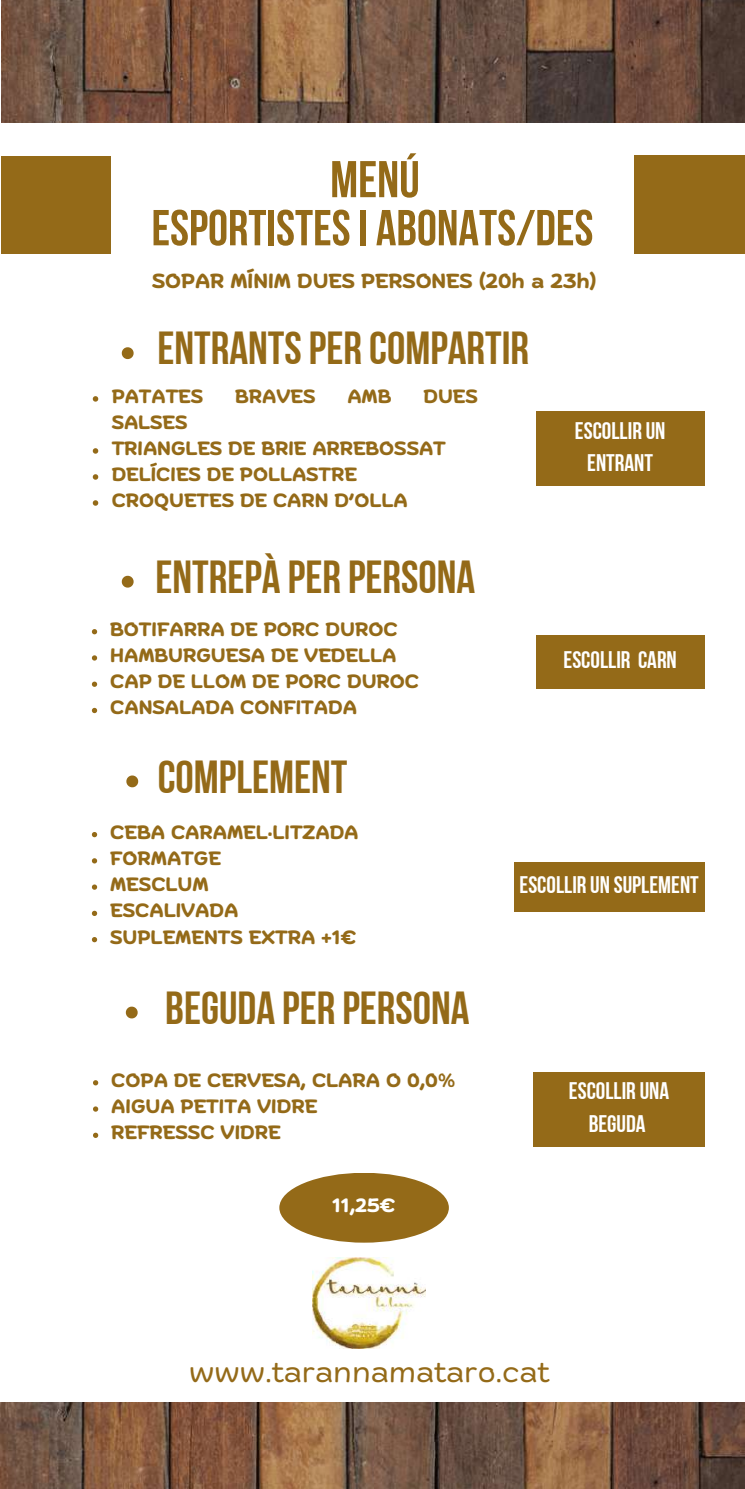
<style>
.page{position:relative;width:745px;height:1489px;background:#fff}
.page>*{position:absolute;margin:0;border:0;box-sizing:border-box;transform-origin:0 0}
.t1{font:51.62px "Bebas Neue Cyrillic";color:#946a18}
.t2{font:50.4px "Bebas Neue Cyrillic";color:#946a18}
.t3{font:46.2px "Bebas Neue Cyrillic";color:#946a18}
.t4{font:29.05px "Biski";color:#946a18}
.t5{font:23.97px/32.9px "Bebas Neue Cyrillic";color:#fff;text-align:center}
.t6{font:700 20.3px "Biski";color:#946a18}
.t7{font:700 19.25px/26.2px "Biski";color:#946a18}
.t8{font:700 19.25px "Biski";color:#fff}
</style>
<div class="page">
<img style="left:2px;top:0;width:742px;height:122px">
<div style="left:2px;top:156px;width:109px;height:97px;background:#946a18"></div>
<div style="left:633px;top:155px;width:111px;height:98px;background:#946a18"></div>
<img style="left:312px;top:1257px;width:113px;height:91px">
<img style="left:1px;top:1402px;width:743px;height:86px">
<div style="left:535px;top:411px;width:169px;height:75px;background:#946a18"></div>
<div style="left:535px;top:635px;width:169px;height:54px;background:#946a18"></div>
<div style="left:533px;top:1071px;width:171px;height:75px;background:#946a18"></div>
<div style="left:513px;top:862px;width:191px;height:49px;background:#946a18"></div>
<div style="left:279px;top:1172px;width:169px;height:70px;background:#946a18;border-radius:50%"></div>
<svg style="left:122px;top:347px;width:11px;height:12px"></svg>
<svg style="left:122px;top:576px;width:11px;height:11px"></svg>
<svg style="left:126px;top:1006px;width:12px;height:12px"></svg>
<svg style="left:93px;top:396px;width:5px;height:5px"></svg>
<svg style="left:93px;top:448px;width:5px;height:6px"></svg>
<svg style="left:93px;top:474px;width:5px;height:6px"></svg>
<svg style="left:93px;top:500px;width:5px;height:6px"></svg>
<svg style="left:92px;top:629px;width:5px;height:5px"></svg>
<svg style="left:92px;top:655px;width:5px;height:5px"></svg>
<svg style="left:92px;top:681px;width:5px;height:6px"></svg>
<svg style="left:92px;top:708px;width:5px;height:5px"></svg>
<svg style="left:92px;top:832px;width:5px;height:5px"></svg>
<svg style="left:92px;top:858px;width:5px;height:5px"></svg>
<svg style="left:92px;top:884px;width:5px;height:5px"></svg>
<svg style="left:92px;top:910px;width:5px;height:6px"></svg>
<svg style="left:92px;top:937px;width:5px;height:5px"></svg>
<svg style="left:126px;top:775px;width:12px;height:12px"></svg>
<svg style="left:93px;top:1080px;width:5px;height:5px"></svg>
<svg style="left:93px;top:1106px;width:5px;height:5px"></svg>
<svg style="left:93px;top:1132px;width:5px;height:5px"></svg>
<h1 class="t1" style="left:330px;top:158px;width:91px">MENÚ</h1>
<h2 class="t2" style="left:151px;top:207px;width:443px">ESPORTISTES I ABONATS/DES</h2>
<p class="t6" style="left:152px;top:273px;width:445px">SOPAR MÍNIM DUES PERSONES (20h a 23h)</p>
<h3 class="t3" style="left:157px;top:330px;width:373px">ENTRANTSPER COMPARTIR</h3>
<p class="t7" style="left:112px;top:385px;width:93px">PATATES</p>
<p class="t7" style="left:235px;top:385px;width:82px">BRAVES</p>
<p class="t7" style="left:347px;top:385px;width:45px">AMB</p>
<p class="t7" style="left:423px;top:385px;width:56px">DUES</p>
<p class="t7" style="left:112px;top:411px;width:335px">SALSES<br>TRIANGLES DE BRIE ARREBOSSAT<br>DELÍCIES DE POLLASTRE<br>CROQUETES DE CARN D’OLLA</p>
<h3 class="t3" style="left:155px;top:558px;width:321px">ENTREPÀ PER PERSONA</h3>
<p class="t7" style="left:110px;top:617px;width:310px">BOTIFARRA DE PORC DUROC<br>HAMBURGUESA DE VEDELLA<br>CAP DE LLOM DE PORC DUROC<br>CANSALADA CONFITADA</p>
<h3 class="t3" style="left:158px;top:758px;width:191px">COMPLEMENT</h3>
<p class="t5" style="left:574px;top:416px;width:92px">ESCOLLIR UN<br>ENTRANT</p>
<p class="t5" style="left:563px;top:646px;width:115px">ESCOLLIR CARN</p>
<p class="t7" style="left:110px;top:820px;width:250px">CEBA CARAMEL·LITZADA<br>FORMATGE<br>MESCLUM<br>ESCALIVADA<br>SUPLEMENTS EXTRA +1€</p>
<h3 class="t3" style="left:165px;top:989px;width:306px">BEGUDA PER PERSONA</h3>
<p class="t7" style="left:111px;top:1068px;width:345px">COPA DE CERVESA, CLARA O 0,0%<br>AIGUA PETITA VIDRE<br>REFRESSC VIDRE</p>
<p class="t8" style="left:332px;top:1197px;width:64px">11,25€</p>
<p class="t5" style="left:519px;top:870px;width:181px">ESCOLLIR UN SUPLEMENT</p>
<p class="t5" style="left:568px;top:1076px;width:102px">ESCOLLIR UNA<br>BEGUDA</p>
<h3 class="t4" style="left:189px;top:1360px;width:362px">www.tarannamataro.cat</h3>
</div>
